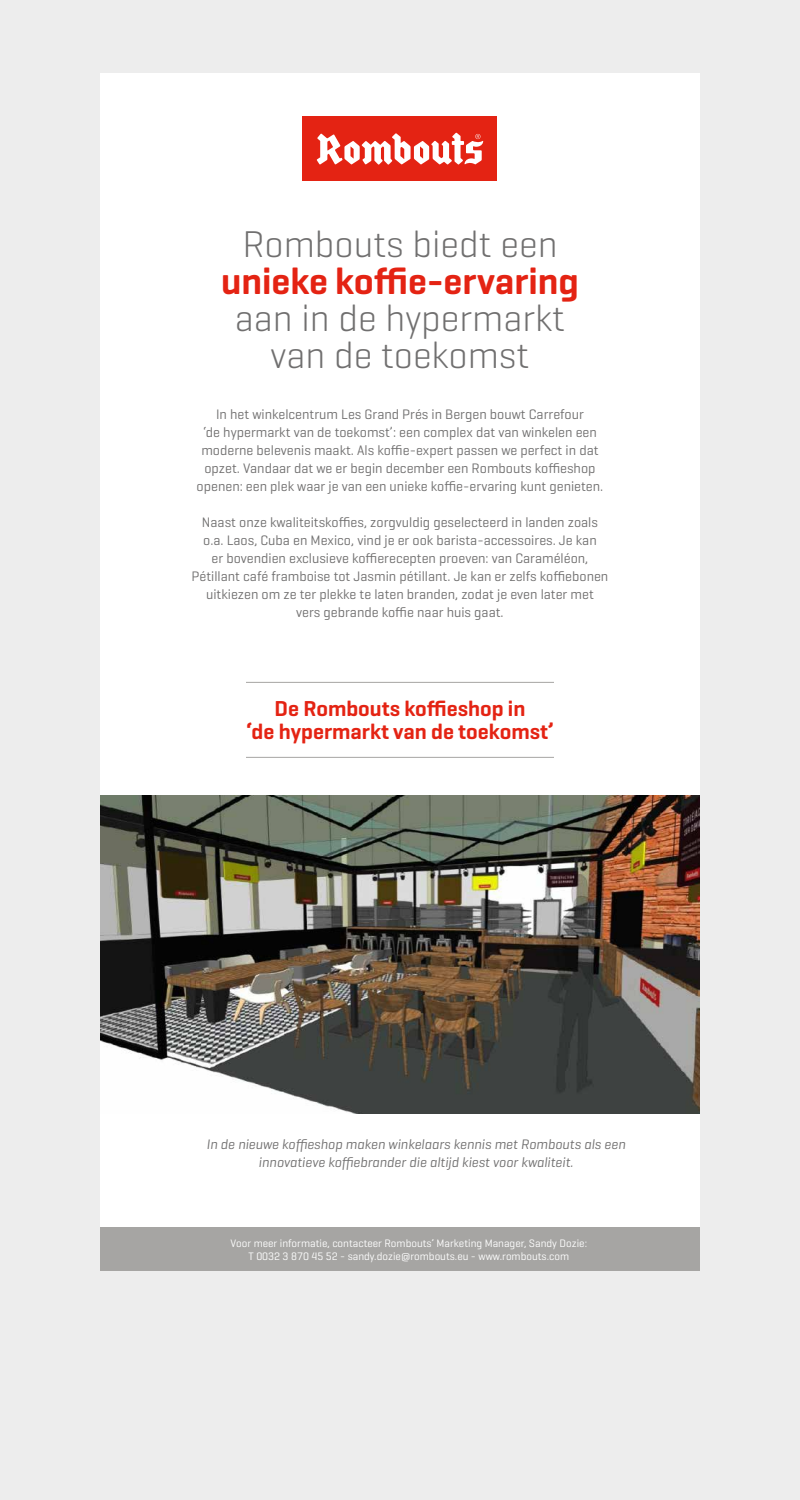
<style>
.page{position:relative;width:800px;height:1500px;background:#ededed}
.page>*{position:absolute;margin:0;border:0;box-sizing:border-box;transform-origin:0 0}
.t1{font:300 37.9px/37px "Geogrotesque";color:#706f6f;text-align:center}
.t2{font:600 37.9px "Geogrotesque";color:#e42313}
.t3{font:600 22px/23px "Geogrotesque";color:#e42313;text-align:center}
.t4{font:14px/18px "Geogrotesque";color:#706f6f;text-align:center}
.t5{font:italic 14px/18px "Geogrotesque";color:#706f6f;text-align:center}
.t6{font:11px/13px "Geogrotesque";color:#fff;text-align:center}
</style>
<div class="page">
<div style="left:100px;top:73px;width:600px;height:1177px;background:#fff"></div>
<img style="left:100px;top:796px;width:600px;height:318px">
<div style="left:303px;top:116px;width:194px;height:65px;background:#e42313"></div>
<svg style="left:317px;top:133px;width:166px;height:32px"></svg>
<div style="left:100px;top:1227px;width:600px;height:44px;background:#a6a5a3"></div>
<hr style="left:246px;top:682px;width:308px;height:1px;background:#a6a5a3">
<hr style="left:246px;top:757px;width:308px;height:1px;background:#a6a5a3">
<h1 class="t1" style="left:242px;top:225px;width:317px">Rombouts biedt een</h1>
<h1 class="t2" style="left:221px;top:258px;width:359px">unieke koffie-ervaring</h1>
<h1 class="t1" style="left:235px;top:299px;width:332px">aan in de hypermarkt van de toekomst</h1>
<p class="t4" style="left:197px;top:404px;width:408px">In het winkelcentrum Les Grand Prés in Bergen bouwt Carrefour<br>‘de hypermarkt van de toekomst’: een complex dat van winkelen een moderne belevenis maakt. Als koffie-expert passen we perfect in dat opzet. Vandaar dat we er begin december een Rombouts koffieshop openen: een plek waar je van een unieke koffie-ervaring kunt genieten.</p>
<p class="t4" style="left:192px;top:512px;width:418px">Naast onze kwaliteitskoffies, zorgvuldig geselecteerd in landen zoals o.a. Laos, Cuba en Mexico, vind je er ook barista-accessoires. Je kan<br>er bovendien exclusieve koffierecepten proeven: van Caraméléon, Pétillant café framboise tot Jasmin pétillant. Je kan er zelfs koffiebonen uitkiezen om ze ter plekke te laten branden, zodat je even later met<br>vers gebrande koffie naar huis gaat.</p>
<h2 class="t3" style="left:246px;top:697px;width:309px">De Rombouts koffieshop in<br>‘de hypermarkt van de toekomst’</h2>
<p class="t5" style="left:207px;top:1134px;width:420px">In de nieuwe koffieshop maken winkelaars kennis met Rombouts als een innovatieve koffiebrander die altijd kiest voor kwaliteit.</p>
<p class="t6" style="left:231px;top:1237px;width:358px">Voor meer informatie, contacteer Rombouts’ Marketing Manager, Sandy Dozie:<br>T 0032 3 870 45 52 - sandy.dozie@rombouts.eu - www.rombouts.com</p>
</div>
